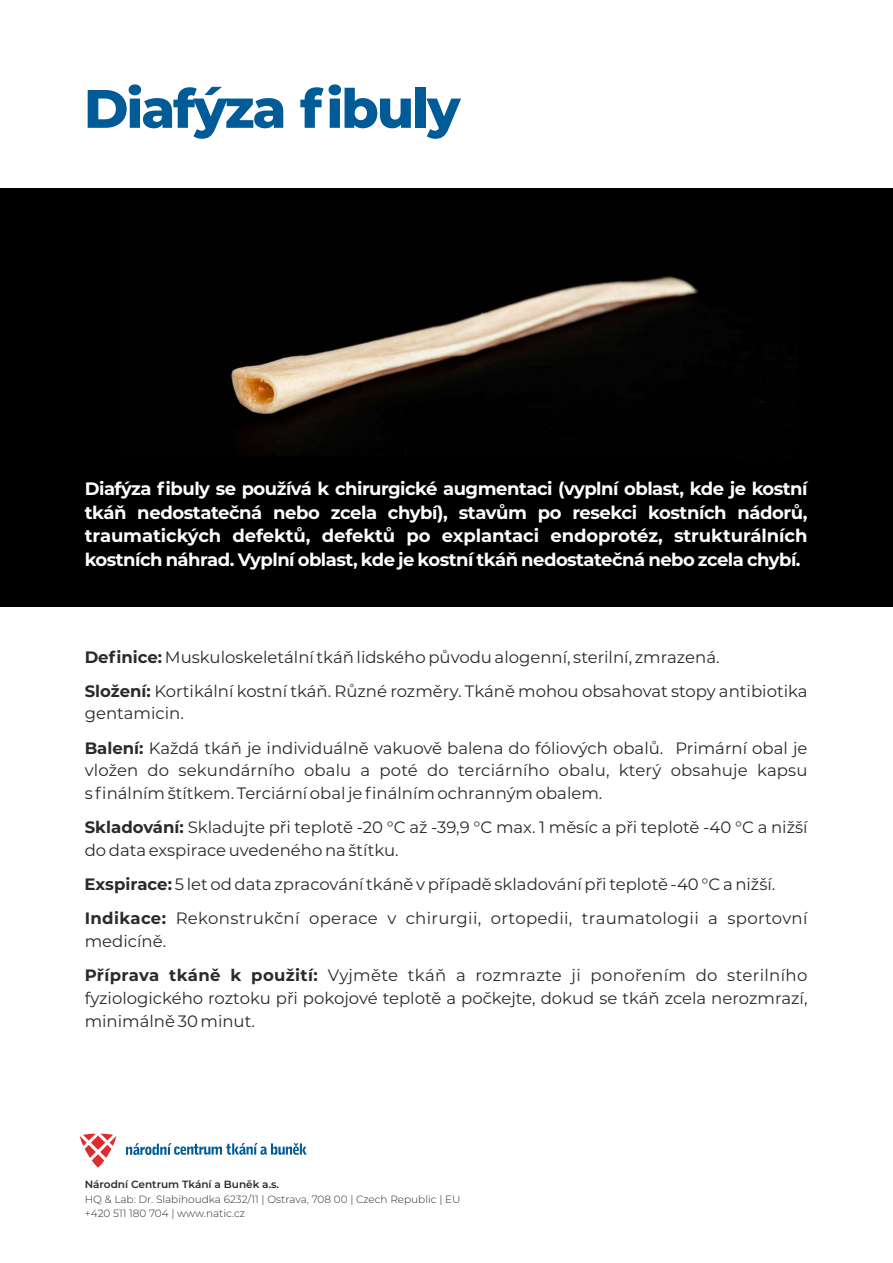
<style>
.page{position:relative;width:893px;height:1263px;background:#fff}
.page>*{position:absolute;margin:0;border:0;box-sizing:border-box;transform-origin:0 0}
.t1{font:800 54px "Montserrat";letter-spacing:-.04em;color:#005b97}
.t2{font:700 18px/23.5px "Montserrat";letter-spacing:-.03em;color:#fefefe;text-align:justify}
.t3{font:16.5px/22.8px "Montserrat";color:#2b2a29}
.t4{font:16.5px/22.8px "Montserrat";letter-spacing:.02em;color:#2b2a29}
.t5{font:300 10.5px/14.5px "Montserrat";color:#2b2a29}
.t6{font:600 10.5px "Montserrat";color:#2b2a29}
.s1{font-weight:700}
</style>
<div class="page">
<div style="left:0;top:188px;width:893px;height:418px;background:#000"></div>
<img style="left:231px;top:276px;width:533px;height:174px">
<svg style="left:126px;top:1143px;width:181px;height:12px"></svg>
<svg style="left:80px;top:1133px;width:36px;height:34px"></svg>
<h1 class="t1" style="left:84px;top:76px;width:378px">Diafýza fibuly</h1>
<p class="t2" style="left:85px;top:477px;width:724px">Diafýza fibuly se používá k chirurgické augmentaci (vyplní oblast, kde je kostní tkáň nedostatečná nebo zcela chybí), stavům po resekci kostních nádorů, traumatických defektů, defektů po explantaci endoprotéz, strukturálních kostních náhrad. Vyplní oblast, kde je kostní tkáň nedostatečná nebo zcela chybí.</p>
<p class="t3" style="left:85px;top:645px;width:636px"><span class="s1">Definice:</span> Muskuloskeletální tkáň lidského původu alogenní, sterilní, zmrazená.</p>
<p class="t3" style="left:85px;top:679px;width:724px"><span class="s1">Složení:</span> Kortikální kostní tkáň. Různé rozměry. Tkáně mohou obsahovat stopy antibiotika gentamicin.</p>
<p class="t3" style="left:85px;top:736px;width:724px;text-align:justify"><span class="s1">Balení:</span> Každá tkáň je individuálně vakuově balena do fóliových obalů. Primární obal je vložen do sekundárního obalu a poté do terciárního obalu, který obsahuje kapsu s finálním štítkem. Terciární obal je finálním ochranným obalem.</p>
<p class="t3" style="left:85px;top:816px;width:724px"><span class="s1">Skladování:</span> Skladujte při teplotě -20 °C až -39,9 °C max. 1 měsíc a při teplotě -40 °C a nižší do data exspirace uvedeného na štítku.</p>
<p class="t3" style="left:85px;top:873px;width:692px"><span class="s1">Exspirace:</span> 5 let od data zpracování tkáně v případě skladování při teplotě -40 °C a nižší.</p>
<p class="t4" style="left:85px;top:907px;width:724px"><span class="s1">Indikace:</span> Rekonstrukční operace v chirurgii, ortopedii, traumatologii a sportovní medicíně.</p>
<p class="t3" style="left:85px;top:964px;width:724px;text-align:justify"><span class="s1">Příprava tkáně k použití:</span> Vyjměte tkáň a rozmrazte ji ponořením do sterilního fyziologického roztoku při pokojové teplotě a počkejte, dokud se tkáň zcela nerozmrazí, minimálně 30 minut.</p>
<p class="t6" style="left:85px;top:1178px;width:196px">Národní Centrum Tkání a Buněk a.s.</p>
<p class="t5" style="left:85px;top:1192px;width:377px">HQ &amp; Lab: Dr. Slabihoudka 6232/11 | Ostrava, 708 00 | Czech Republic | EU +420 511 180 704 | www.natic.cz</p>
</div>
